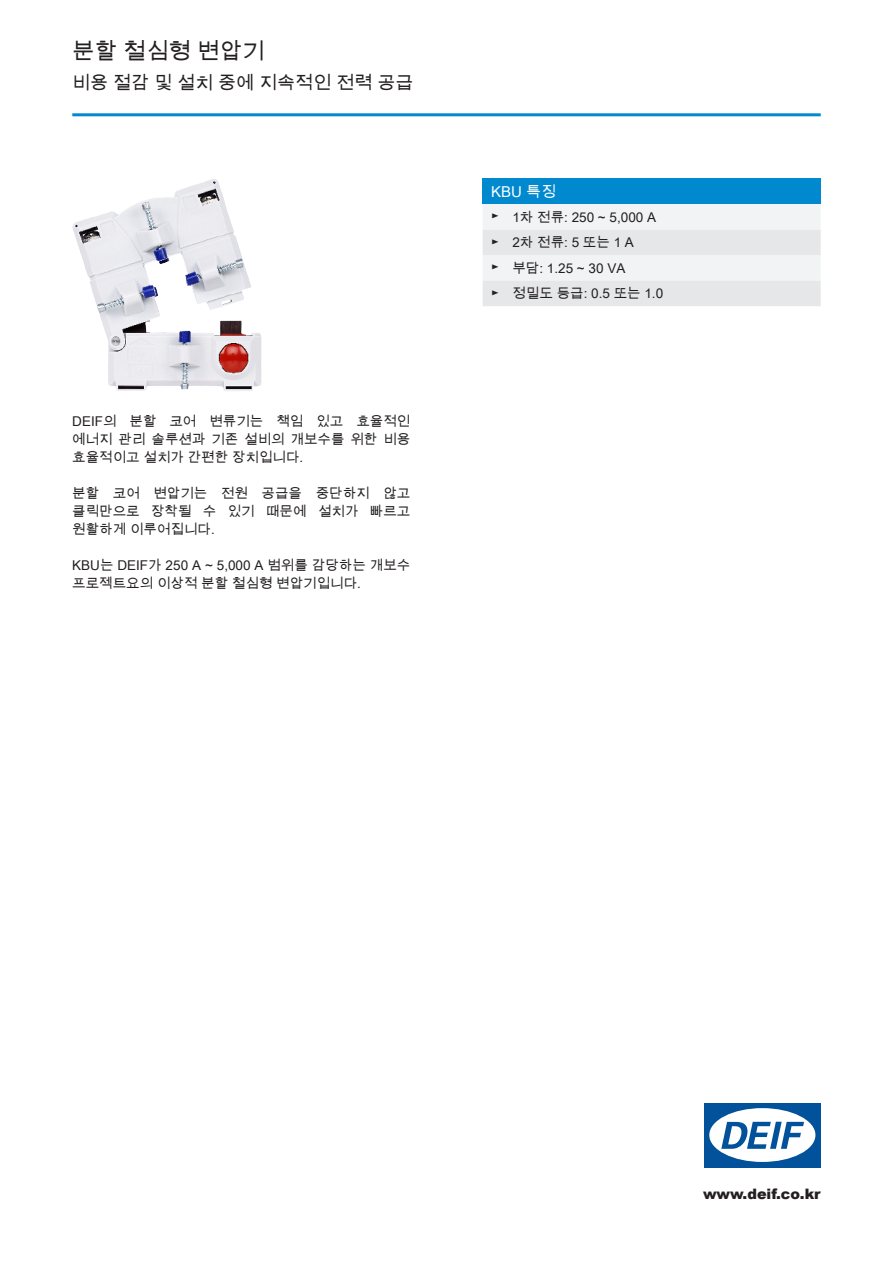
<style>
.page{position:relative;width:893px;height:1263px;background:#fff}
.page>*{position:absolute;margin:0;border:0;box-sizing:border-box;transform-origin:0 0}
.t1{font:22.5px "Arial Unicode MS";color:#231f20}
.t2{font:18px "Arial Unicode MS";color:#231f20}
.t3{font:15px "Arial Unicode MS";color:#fff}
.t4{font:900 14.4px "Arial";color:#231f20}
.t5{font:13.5px/18px "Arial Unicode MS";color:#231f20;text-align:justify}
</style>
<div class="page">
<hr style="left:72px;top:113px;width:749px;height:3px;background:#0089cf">
<img style="left:72px;top:179px;width:189px;height:212px">
<div style="left:483px;top:179px;width:338px;height:25px;background:#0089cf"></div>
<svg style="left:483px;top:204px;width:338px;height:102px"></svg>
<div style="left:704px;top:1103px;width:117px;height:64px;background:#01529a"></div>
<div style="left:709px;top:1108px;width:106px;height:54px;background:#fff;border-radius:50%"></div>
<svg style="left:721px;top:1122px;width:83px;height:27px"></svg>
<h1 class="t1" style="left:72px;top:34px;width:194px">분할 철심형 변압기</h1>
<h2 class="t2" style="left:72px;top:70px;width:343px">비용 절감 및 설치 중에 지속적인 전력 공급</h2>
<p class="t5" style="left:72px;top:412px;width:340px">DEIF의 분할 코어 변류기는 책임 있고 효율적인 에너지 관리 솔루션과 기존 설비의 개보수를 위한 비용 효율적이고 설치가 간편한 장치입니다.</p>
<p class="t5" style="left:72px;top:484px;width:340px">분할 코어 변압기는 전원 공급을 중단하지 않고 클릭만으로 장착될 수 있기 때문에 설치가 빠르고 원활하게 이루어집니다.</p>
<p class="t5" style="left:72px;top:556px;width:340px">KBU는 DEIF가 250 A ~ 5,000 A 범위를 감당하는 개보수 프로젝트요의 이상적 분할 철심형 변압기입니다.</p>
<p class="t3" style="left:491px;top:181px;width:67px">KBU 특징</p>
<p class="t5" style="left:491px;top:204px;width:174px;line-height:25.5px;text-align:left">► 1차 전류: 250 ~ 5,000 A ► 2차 전류: 5 또는 1 A<br>► 부담: 1.25 ~ 30 VA<br>► 정밀도 등급: 0.5 또는 1.0</p>
<p class="t4" style="left:703px;top:1183px;width:119px">www.deif.co.kr</p>
</div>
